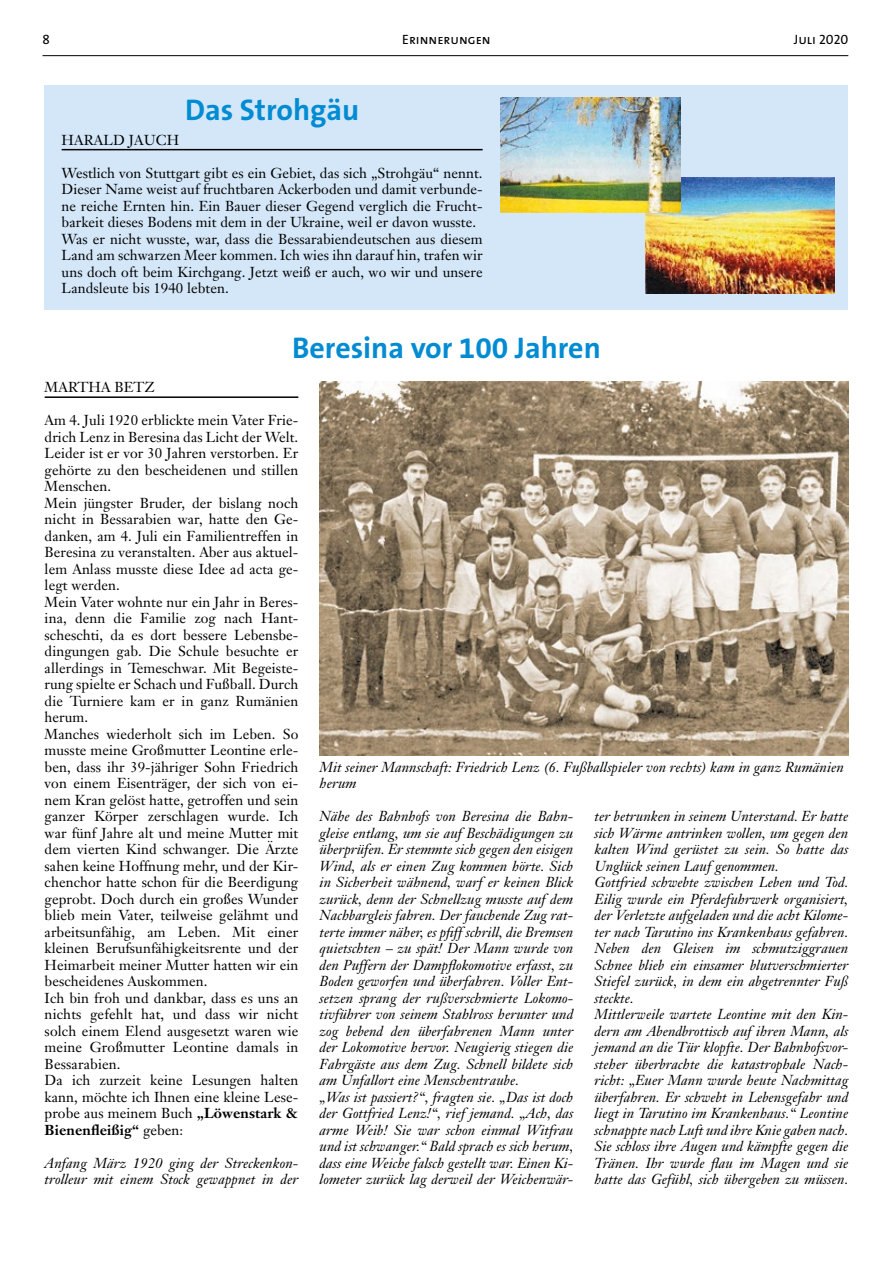
<style>
.page{position:relative;width:893px;height:1263px;background:#fff}
.page>*{position:absolute;margin:0;border:0;box-sizing:border-box;transform-origin:0 0}
.t1{font:700 30px "The Sans B7";color:#008bd2}
.t2{font:italic 14.25px/16.5px "Janson Text";letter-spacing:.005em;color:#000}
.t3{font:14.25px/16.5px "Janson Text";letter-spacing:.005em;color:#000}
.t4{font:13.5px "The Sans Caps";color:#000}
.s1{font-weight:700}
</style>
<div class="page">
<hr style="left:43px;top:55px;width:805px;height:1px;background:#000">
<div style="left:45px;top:85px;width:803px;height:225px;background:#d4e7f8"></div>
<hr style="left:45px;top:396px;width:253px;height:2px;background:#000">
<img style="left:320px;top:381px;width:528px;height:374px">
<hr style="left:62px;top:149px;width:421px;height:1px;background:#000">
<img style="left:645px;top:178px;width:190px;height:115px">
<img style="left:500px;top:97px;width:181px;height:116px">
<p class="t4" style="left:43px;top:28px;width:9px">8</p>
<p class="t4" style="left:402px;top:28px;width:90px">Erinnerungen</p>
<p class="t4" style="left:794px;top:28px;width:56px">Juli 2020</p>
<h1 class="t1" style="left:185px;top:94px;width:176px">Das Strohgäu</h1>
<p class="t3" style="left:62px;top:131px;width:119px">HARALD JAUCH</p>
<p class="t3" style="left:62px;top:164px;width:422px">Westlich von Stuttgart gibt es ein Gebiet, das sich „Strohgäu“ nennt.<br>Dieser Name weist auf fruchtbaren Ackerboden und damit verbunde&shy;ne reiche Ernten hin. Ein Bauer dieser Gegend verglich die Frucht&shy;barkeit dieses Bodens mit dem in der Ukraine, weil er davon wusste.<br>Was er nicht wusste, war, dass die Bessarabiendeutschen aus diesem Land am schwarzen Meer kommen. Ich wies ihn darauf hin, trafen wir uns doch oft beim Kirchgang. Jetzt weiß er auch, wo wir und unsere Landsleute bis 1940 lebten.</p>
<h1 class="t1" style="left:292px;top:332px;width:310px">Beresina vor 100 Jahren</h1>
<p class="t3" style="left:45px;top:379px;width:111px">MARTHA BETZ</p>
<p class="t3" style="left:45px;top:412px;width:255px">Am 4. Juli 1920 erblickte mein Vater Frie&shy;drich Lenz in Beresina das Licht der Welt.<br>Leider ist er vor 30 Jahren verstorben. Er gehörte zu den bescheidenen und stillen Menschen.<br>Mein jüngster Bruder, der bislang noch nicht in Bessarabien war, hatte den Ge&shy;danken, am 4. Juli ein Familientreffen in Beresina zu veranstalten. Aber aus aktuel&shy;lem Anlass musste diese Idee ad acta ge&shy;legt werden.<br>Mein Vater wohnte nur ein Jahr in Beres&shy;ina, denn die Familie zog nach Hant&shy;scheschti, da es dort bessere Lebensbe&shy;dingungen gab. Die Schule besuchte er allerdings in Temeschwar. Mit Begeiste&shy;rung spielte er Schach und Fußball. Durch die Turniere kam er in ganz Rumänien herum.<br>Manches wiederholt sich im Leben. So musste meine Großmutter Leontine erle&shy;ben, dass ihr 39-jähriger Sohn Friedrich von einem Eisenträger, der sich von ei&shy;nem Kran gelöst hatte, getroffen und sein ganzer Körper zerschlagen wurde. Ich war fünf Jahre alt und meine Mutter mit dem vierten Kind schwanger. Die Ärzte sahen keine Hoffnung mehr, und der Kir&shy;chenchor hatte schon für die Beerdigung geprobt. Doch durch ein großes Wunder blieb mein Vater, teilweise gelähmt und arbeitsunfähig, am Leben. Mit einer kleinen Berufsunfähigkeitsrente und der Heimarbeit meiner Mutter hatten wir ein bescheidenes Auskommen.<br>Ich bin froh und dankbar, dass es uns an nichts gefehlt hat, und dass wir nicht solch einem Elend ausgesetzt waren wie meine Großmutter Leontine damals in Bessarabien.<br>Da ich zurzeit keine Lesungen halten kann, möchte ich Ihnen eine kleine Lese&shy;probe aus meinem Buch <span class="s1">„Löwenstark &amp; Bienenfleißig“</span> geben:</p>
<p class="t2" style="left:45px;top:1155px;width:255px">Anfang März 1920 ging der Streckenkon&shy;trolleur mit einem Stock gewappnet in der</p>
<p class="t2" style="left:320px;top:759px;width:526px">Mit seiner Mannschaft: Friedrich Lenz (6. Fußballspieler von rechts) kam in ganz Rumänien herum</p>
<p class="t2" style="left:320px;top:808px;width:255px">Nähe des Bahnhofs von Beresina die Bahn&shy;gleise entlang, um sie auf Beschädigungen zu überprüfen. Er stemmte sich gegen den eisigen Wind, als er einen Zug kommen hörte. Sich in Sicherheit wähnend, warf er keinen Blick zurück, denn der Schnellzug musste auf dem Nachbargleis fahren. Der fauchende Zug rat&shy;terte immer näher, es pfiff schrill, die Bremsen quietschten – zu spät! Der Mann wurde von den Puffern der Dampflokomotive erfasst, zu Boden geworfen und überfahren. Voller Ent&shy;setzen sprang der rußverschmierte Lokomo&shy;tivführer von seinem Stahlross herunter und zog bebend den überfahrenen Mann unter der Lokomotive hervor. Neugierig stiegen die Fahrgäste aus dem Zug. Schnell bildete sich am Unfallort eine Menschentraube.<br>„Was ist passiert?“, fragten sie. „Das ist doch der Gottfried Lenz!“, rief jemand. „Ach, das arme Weib! Sie war schon einmal Witfrau und ist schwanger.“ Bald sprach es sich herum, dass eine Weiche falsch gestellt war. Einen Ki&shy;lometer zurück lag derweil der Weichenwär-</p>
<p class="t2" style="left:595px;top:808px;width:255px">ter betrunken in seinem Unterstand. Er hatte sich Wärme antrinken wollen, um gegen den kalten Wind gerüstet zu sein. So hatte das Unglück seinen Lauf genommen.<br>Gottfried schwebte zwischen Leben und Tod.<br>Eilig wurde ein Pferdefuhrwerk organisiert, der Verletzte aufgeladen und die acht Kilome&shy;ter nach Tarutino ins Krankenhaus gefahren.<br>Neben den Gleisen im schmutziggrauen Schnee blieb ein einsamer blutverschmierter Stiefel zurück, in dem ein abgetrennter Fuß steckte.<br>Mittlerweile wartete Leontine mit den Kin&shy;dern am Abendbrottisch auf ihren Mann, als jemand an die Tür klopfte. Der Bahnhofsvor&shy;steher überbrachte die katastrophale Nach&shy;richt: „Euer Mann wurde heute Nachmittag überfahren. Er schwebt in Lebensgefahr und liegt in Tarutino im Krankenhaus.“ Leontine schnappte nach Luft und ihre Knie gaben nach.<br>Sie schloss ihre Augen und kämpfte gegen die Tränen. Ihr wurde flau im Magen und sie hatte das Gefühl, sich übergeben zu müssen.</p>
</div>
